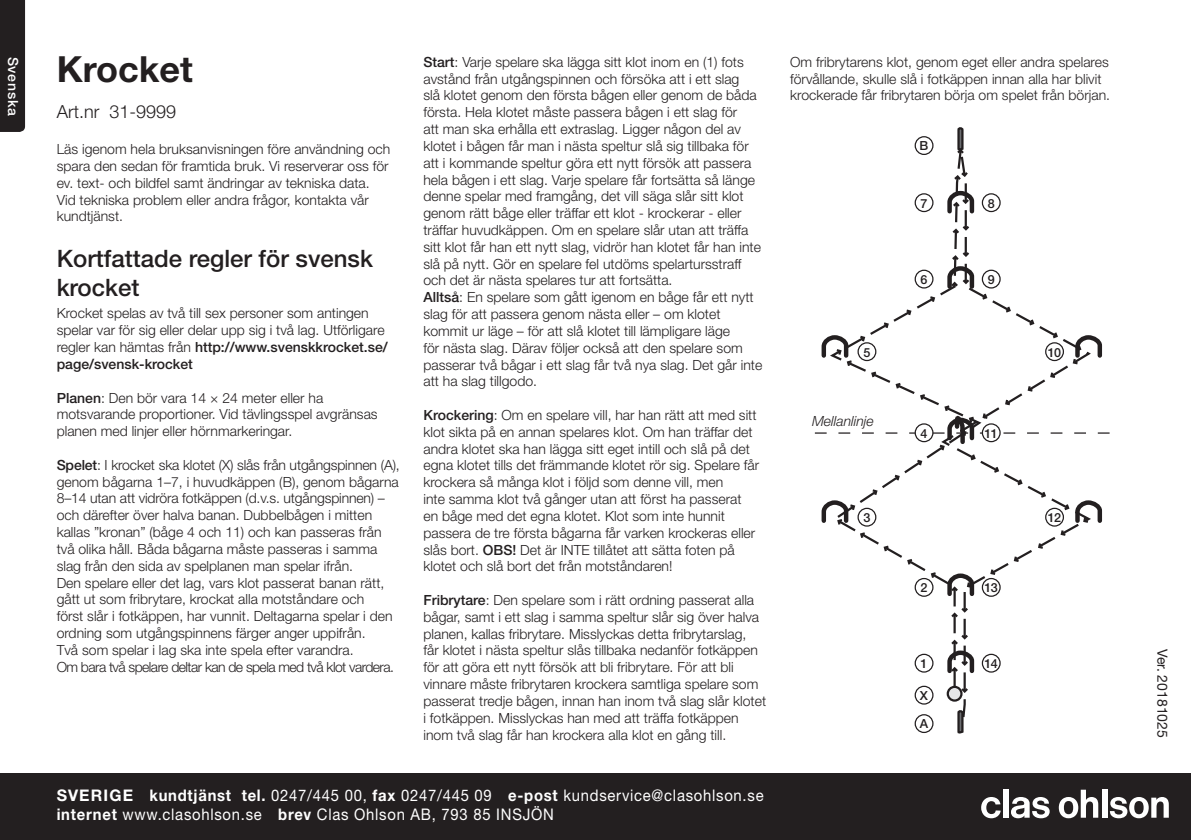
<style>
.page{position:relative;width:1191px;height:840px;background:#fff}
.page>*{position:absolute;margin:0;border:0;box-sizing:border-box;transform-origin:0 0}
.t1{font:700 36px "Helvetica Neue LT Std";color:#231f20}
.t2{font:500 24px/28.8px "Helvetica Neue LT Std";color:#231f20}
.t3{font:300 18px "Helvetica Neue LT Std";color:#231f20}
.t4{font:16px/19.2px "Helvetica Neue LT Std";letter-spacing:.05em;color:#fff;scale:.93 1}
.t5{font:300 14px/16.8px "Helvetica Neue LT Std";color:#231f20}
.t6{font:14px "Helvetica Neue LT Std";color:#231f20}
.t7{font:italic 300 14px "Helvetica Neue LT Std";color:#231f20}
.t8{font:500 14px "Helvetica Neue LT Std";letter-spacing:.05em;color:#fff}
.t9{font:500 12.6px "Helvetica Neue LT Std";letter-spacing:-.05em;color:#231f20}
.s1{font-weight:500}
.s2{font-weight:700}
</style>
<div class="page">
<div style="left:0;top:772px;width:1191px;height:67px;background:#231f20"></div>
<svg style="left:981px;top:797px;width:19px;height:20px"></svg>
<div style="left:1003px;top:789px;width:5px;height:28px;background:#fff"></div>
<svg style="left:1011px;top:797px;width:38px;height:20px"></svg>
<svg style="left:1058px;top:789px;width:40px;height:28px"></svg>
<div style="left:1102px;top:789px;width:5px;height:28px;background:#fff"></div>
<svg style="left:1110px;top:797px;width:58px;height:20px"></svg>
<div style="left:0;top:0;width:25px;height:132px;background:#231f20"></div>
<svg style="left:957px;top:727px;width:7px;height:6px"></svg>
<svg style="left:916px;top:136px;width:85px;height:591px"></svg>
<svg style="left:959px;top:685px;width:11px;height:9px"></svg>
<svg style="left:949px;top:605px;width:21px;height:14px"></svg>
<svg style="left:945px;top:632px;width:31px;height:43px"></svg>
<svg style="left:954px;top:127px;width:12px;height:29px"></svg>
<svg style="left:945px;top:188px;width:31px;height:28px"></svg>
<svg style="left:950px;top:223px;width:21px;height:13px"></svg>
<svg style="left:951px;top:169px;width:19px;height:13px"></svg>
<svg style="left:815px;top:250px;width:294px;height:348px"></svg>
<div style="left:915px;top:686px;width:18px;height:17px;background:#fff;border-radius:50%"></div>
<div style="left:914px;top:685px;width:19px;height:19px;border:1px solid #231f20;border-radius:50%"></div>
<svg style="left:915px;top:714px;width:18px;height:18px"></svg>
<div style="left:914px;top:713px;width:19px;height:19px;border:1px solid #231f20;border-radius:50%"></div>
<div style="left:915px;top:654px;width:18px;height:17px;background:#fff;border-radius:50%"></div>
<div style="left:914px;top:653px;width:19px;height:19px;border:1px solid #231f20;border-radius:50%"></div>
<div style="left:982px;top:654px;width:18px;height:17px;background:#fff;border-radius:50%"></div>
<div style="left:981px;top:653px;width:19px;height:19px;border:1px solid #231f20;border-radius:50%"></div>
<svg style="left:915px;top:578px;width:18px;height:18px"></svg>
<div style="left:914px;top:577px;width:19px;height:19px;border:1px solid #231f20;border-radius:50%"></div>
<svg style="left:982px;top:578px;width:18px;height:18px"></svg>
<div style="left:981px;top:577px;width:19px;height:19px;border:1px solid #231f20;border-radius:50%"></div>
<div style="left:858px;top:508px;width:17px;height:17px;background:#fff;border-radius:50%"></div>
<div style="left:857px;top:507px;width:19px;height:19px;border:1px solid #231f20;border-radius:50%"></div>
<div style="left:1045px;top:508px;width:18px;height:17px;background:#fff;border-radius:50%"></div>
<div style="left:1045px;top:507px;width:19px;height:19px;border:1px solid #231f20;border-radius:50%"></div>
<div style="left:915px;top:423px;width:18px;height:18px;background:#fff;border-radius:50%"></div>
<div style="left:914px;top:423px;width:19px;height:19px;border:1px solid #231f20;border-radius:50%"></div>
<svg style="left:982px;top:423px;width:18px;height:18px"></svg>
<div style="left:981px;top:423px;width:19px;height:19px;border:1px solid #231f20;border-radius:50%"></div>
<svg style="left:915px;top:270px;width:18px;height:18px"></svg>
<div style="left:914px;top:269px;width:19px;height:19px;border:1px solid #231f20;border-radius:50%"></div>
<svg style="left:982px;top:270px;width:18px;height:18px"></svg>
<div style="left:981px;top:269px;width:19px;height:19px;border:1px solid #231f20;border-radius:50%"></div>
<div style="left:915px;top:194px;width:18px;height:17px;background:#fff;border-radius:50%"></div>
<div style="left:914px;top:193px;width:19px;height:19px;border:1px solid #231f20;border-radius:50%"></div>
<div style="left:982px;top:194px;width:18px;height:17px;background:#fff;border-radius:50%"></div>
<div style="left:981px;top:193px;width:19px;height:19px;border:1px solid #231f20;border-radius:50%"></div>
<div style="left:915px;top:137px;width:18px;height:17px;background:#fff;border-radius:50%"></div>
<div style="left:914px;top:136px;width:19px;height:19px;border:1px solid #231f20;border-radius:50%"></div>
<div style="left:858px;top:342px;width:17px;height:18px;background:#fff;border-radius:50%"></div>
<div style="left:857px;top:342px;width:19px;height:19px;border:1px solid #231f20;border-radius:50%"></div>
<div style="left:1045px;top:342px;width:18px;height:18px;background:#fff;border-radius:50%"></div>
<div style="left:1045px;top:342px;width:19px;height:19px;border:1px solid #231f20;border-radius:50%"></div>
<p class="t8" style="left:21px;top:57px;width:60px;rotate:90deg">Svenska</p>
<h1 class="t1" style="left:57px;top:47px;width:138px">Krocket</h1>
<p class="t3" style="left:57px;top:100px;width:121px">Art.nr 31-9999</p>
<p class="t5" style="left:57px;top:140px;width:335px">Läs igenom hela bruksanvisningen före användning och spara den sedan för framtida bruk. Vi reserverar oss för ev. text- och bildfel samt ändringar av tekniska data.<br>Vid tekniska problem eller andra frågor, kontakta vår kundtjänst.</p>
<h2 class="t2" style="left:57px;top:244px;width:318px">Kortfattade regler för svensk krocket</h2>
<p class="t5" style="left:57px;top:304px;width:332px">Krocket spelas av två till sex personer som antingen spelar var för sig eller delar upp sig i två lag. Utförligare regler kan hämtas från <span class="s1">http://www.svenskkrocket.se/ page/svensk-krocket</span></p>
<p class="t5" style="left:57px;top:388px;width:322px"><span class="s1">Planen</span>: Den bör vara 14 × 24 meter eller ha motsvarande proportioner. Vid tävlingsspel avgränsas planen med linjer eller hörnmarkeringar.</p>
<p class="t5" style="left:57px;top:456px;width:344px"><span class="s1">Spelet</span>: I krocket ska klotet (X) slås från utgångspinnen (A), genom bågarna 1–7, i huvudkäppen (B), genom bågarna 8–14 utan att vidröra fotkäppen (d.v.s. utgångspinnen) – och därefter över halva banan. Dubbelbågen i mitten kallas ”kronan” (båge 4 och 11) och kan passeras från två olika håll. Båda bågarna måste passeras i samma slag från den sida av spelplanen man spelar ifrån.<br>Den spelare eller det lag, vars klot passerat banan rätt, gått ut som fribrytare, krockat alla motståndare och<br>först slår i fotkäppen, har vunnit. Deltagarna spelar i den ordning som utgångspinnens färger anger uppifrån.<br>Två som spelar i lag ska inte spela efter varandra.<br>Om bara två spelare deltar kan de spela med två klot vardera.</p>
<p class="t5" style="left:423px;top:53px;width:340px"><span class="s1">Start</span>: Varje spelare ska lägga sitt klot inom en (1) fots avstånd från utgångspinnen och försöka att i ett slag<br>slå klotet genom den första bågen eller genom de båda första. Hela klotet måste passera bågen i ett slag för<br>att man ska erhålla ett extraslag. Ligger någon del av klotet i bågen får man i nästa speltur slå sig tillbaka för att i kommande speltur göra ett nytt försök att passera hela bågen i ett slag. Varje spelare får fortsätta så länge denne spelar med framgång, det vill säga slår sitt klot genom rätt båge eller träffar ett klot - krockerar - eller träffar huvudkäppen. Om en spelare slår utan att träffa sitt klot får han ett nytt slag, vidrör han klotet får han inte slå på nytt. Gör en spelare fel utdöms spelartursstraff och det är nästa spelares tur att fortsätta.<br><span class="s1">Alltså</span>: En spelare som gått igenom en båge får ett nytt slag för att passera genom nästa eller – om klotet kommit ur läge – för att slå klotet till lämpligare läge<br>för nästa slag. Därav följer också att den spelare som passerar två bågar i ett slag får två nya slag. Det går inte att ha slag tillgodo.</p>
<p class="t5" style="left:423px;top:406px;width:337px"><span class="s1">Krockering</span>: Om en spelare vill, har han rätt att med sitt klot sikta på en annan spelares klot. Om han träffar det andra klotet ska han lägga sitt eget intill och slå på det egna klotet tills det främmande klotet rör sig. Spelare får krockera så många klot i följd som denne vill, men<br>inte samma klot två gånger utan att först ha passerat en båge med det egna klotet. Klot som inte hunnit passera de tre första bågarna får varken krockeras eller slås bort. <span class="s1">OBS!</span> Det är INTE tillåtet att sätta foten på klotet och slå bort det från motståndaren!</p>
<p class="t5" style="left:423px;top:591px;width:344px"><span class="s1">Fribrytare</span>: Den spelare som i rätt ordning passerat alla bågar, samt i ett slag i samma speltur slår sig över halva planen, kallas fribrytare. Misslyckas detta fribrytarslag,<br>får klotet i nästa speltur slås tillbaka nedanför fotkäppen för att göra ett nytt försök att bli fribrytare. För att bli vinnare måste fribrytaren krockera samtliga spelare som passerat tredje bågen, innan han inom två slag slår klotet i fotkäppen. Misslyckas han med att träffa fotkäppen inom två slag får han krockera alla klot en gång till.</p>
<p class="t4" style="left:57px;top:785px;width:761px"><span class="s2">SVERIGE kundtjänst tel.</span> 0247/445 00, <span class="s2">fax</span> 0247/445 09 <span class="s2">e-post</span> kundservice@clasohlson.se <span class="s2">internet</span> www.clasohlson.se <span class="s2">brev</span> Clas Ohlson AB, 793 85 INSJÖN</p>
<p class="t5" style="left:790px;top:53px;width:321px">Om fribrytarens klot, genom eget eller andra spelares förvållande, skulle slå i fotkäppen innan alla har blivit krockerade får fribrytaren börja om spelet från början.</p>
<p class="t9" style="left:919px;top:138px;width:10px">B</p>
<p class="t9" style="left:920px;top:195px;width:8px">7</p>
<p class="t9" style="left:987px;top:195px;width:8px">8</p>
<p class="t9" style="left:920px;top:272px;width:8px">6</p>
<p class="t9" style="left:987px;top:272px;width:8px">9</p>
<p class="t9" style="left:863px;top:344px;width:8px">5</p>
<p class="t9" style="left:1047px;top:344px;width:15px">10</p>
<p class="t7" style="left:812px;top:412px;width:63px">Mellanlinje</p>
<p class="t9" style="left:920px;top:425px;width:8px">4</p>
<p class="t9" style="left:984px;top:425px;width:15px">11</p>
<p class="t9" style="left:863px;top:509px;width:8px">3</p>
<p class="t9" style="left:1047px;top:509px;width:15px">12</p>
<p class="t9" style="left:920px;top:580px;width:8px">2</p>
<p class="t9" style="left:984px;top:580px;width:15px">13</p>
<p class="t9" style="left:920px;top:655px;width:8px">1</p>
<p class="t9" style="left:984px;top:655px;width:15px">14</p>
<p class="t9" style="left:920px;top:687px;width:10px">X</p>
<p class="t9" style="left:920px;top:716px;width:10px">A</p>
<p class="t6" style="left:1171px;top:648px;width:90px;rotate:90deg">Ver. 20181025</p>
</div>
